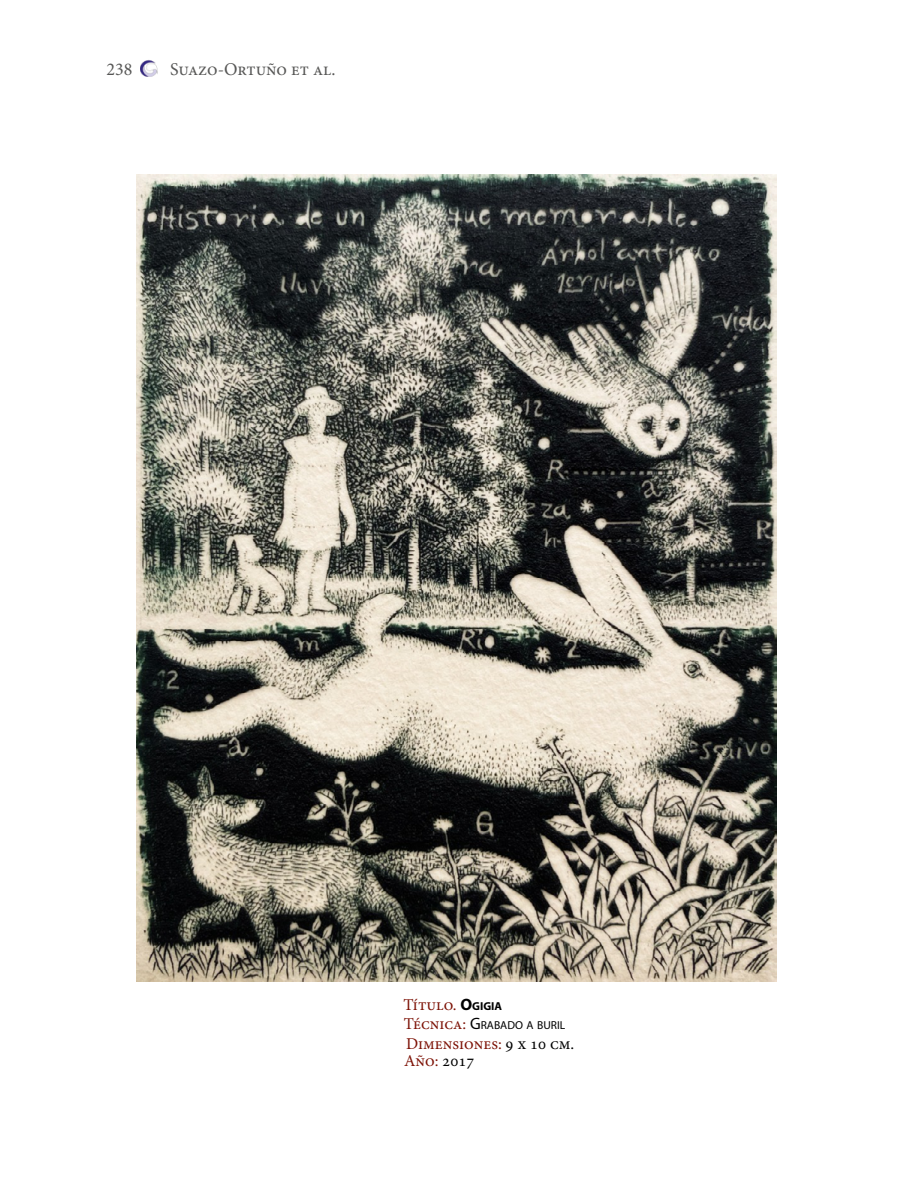
<style>
.page{position:relative;width:915px;height:1191px;background:#fff}
.page>*{position:absolute;margin:0;border:0;box-sizing:border-box;transform-origin:0 0}
.t1{font:18px "Minion Pro";color:#575756}
.t2{font:16.5px/16.8px "Minion Pro";color:#7d1206}
.t3{font:11.55px "Myriad Pro";color:#000}
.s1{font-family:"Myriad Pro";font-weight:700;color:#000}
.s2{font-family:"Myriad Pro";font-weight:700;font-size:11.55px;color:#000}
.s3{font-family:"Minion Pro";font-size:16.5px;color:#7d1206}
.s4{font-size:16.5px}
.s5{color:#000}
</style>
<div class="page">
<img style="left:140px;top:60px;width:17px;height:17px">
<img style="left:136px;top:174px;width:640px;height:807px">
<p class="t1" style="left:106px;top:57px;width:27px">238</p>
<p class="t1" style="left:170px;top:57px;width:167px">Suazo-Ortuño et al.</p>
<p class="t2" style="left:403px;top:996px;width:100px">Título. <span class="s1">O</span><span class="s2">gigia</span></p>
<p class="t3" style="left:403px;top:1018px;width:163px"><span class="s3">Técnica:</span> <span class="s4">G</span>RABADO A BURIL</p>
<p class="t2" style="left:404px;top:1035px;width:171px">Dimensiones: <span class="s5">9 x 10 cm.<br></span>Año: <span class="s5">2017</span></p>
</div>
